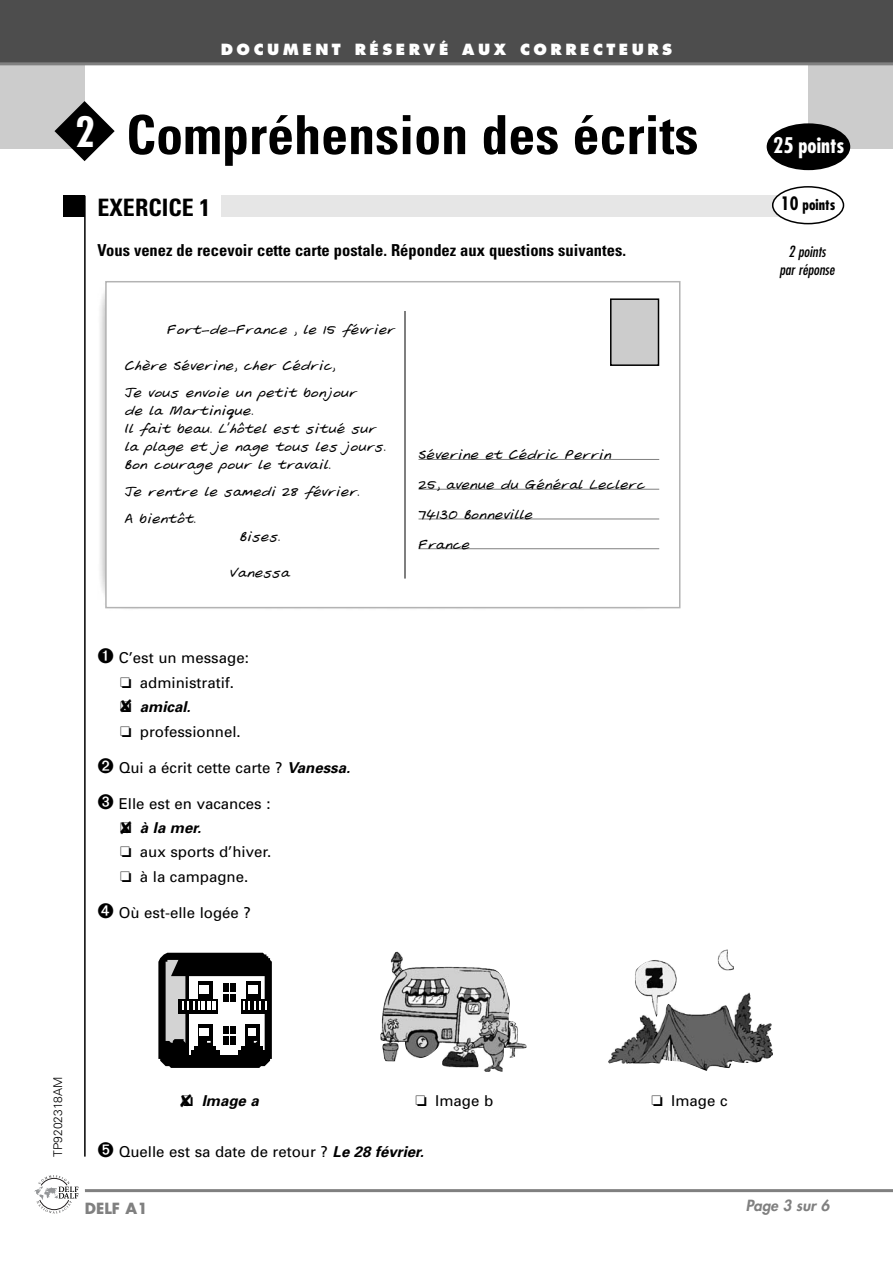
<style>
.page{position:relative;width:893px;height:1263px;background:#fff}
.page>*{position:absolute;margin:0;border:0;box-sizing:border-box;transform-origin:0 0}
.t1{font:700 condensed 54px "Univers";color:#000}
.t2{font:700 condensed 24px "Univers";color:#000}
.t3{font:700 condensed 21px "Futura";color:#fff}
.t4{font:700 condensed 16.5px "Univers";color:#000}
.t5{font:15px/24.5px "Univers";color:#000}
.t6{font:800 15px "Futura";letter-spacing:.235em;color:#fff}
.t7{font:italic condensed 15px/18px "Futura";color:#000;text-align:center}
.t8{font:italic 800 15px "Futura";color:#808080}
.t9{font:700 condensed 15px "Futura";color:#000}
.t10{font:italic 700 15px "Univers";color:#000}
.t11{font:700 15px "Futura";color:#808080}
.t12{font:14.25px/29.7px "Soozle";color:#000}
.t13{font:300 12px "Univers";color:#000}
.s1{font-family:"Futura";font-size:40.65px;color:#fff}
.s2{font-weight:700;font-style:italic}
.s3{font-size:18px}
</style>
<div class="page">
<div style="left:808px;top:64px;width:84px;height:85px;background:#ccc"></div>
<div style="left:0;top:64px;width:85px;height:85px;background:#ccc"></div>
<div style="left:221px;top:196px;width:587px;height:21px;background:#e6e6e6"></div>
<svg style="left:772px;top:186px;width:72px;height:38px"></svg>
<div style="left:64px;top:196px;width:21px;height:21px;background:#000"></div>
<hr style="left:84px;top:196px;width:2px;height:961px;background:#000">
<div style="left:0;top:0;width:892px;height:64px;background:#4d4d4d"></div>
<hr style="left:85px;top:1189px;width:807px;height:3px;background:#808080">
<hr style="left:0;top:62px;width:892px;height:3px;background:#808080">
<svg style="left:34px;top:1175px;width:45px;height:39px"></svg>
<svg style="left:54px;top:101px;width:61px;height:60px"></svg>
<div style="left:766px;top:123px;width:84px;height:47px;background:#000;border-radius:50%"></div>
<div style="left:105px;top:281px;width:575px;height:327px;border:2px solid #b3b3b3"></div>
<hr style="left:418px;top:459px;width:241px;height:1px;background:#808080">
<hr style="left:418px;top:489px;width:241px;height:1px;background:#808080">
<hr style="left:418px;top:519px;width:241px;height:1px;background:#808080">
<hr style="left:418px;top:548px;width:241px;height:1px;background:#808080">
<hr style="left:404px;top:311px;width:1px;height:268px;background:#000">
<div style="left:611px;top:300px;width:46px;height:64px;background:#ccc"></div>
<div style="left:610px;top:298px;width:49px;height:68px;border:2px solid #000"></div>
<svg style="left:158px;top:953px;width:114px;height:115px"></svg>
<img style="left:380px;top:951px;width:146px;height:121px">
<img style="left:608px;top:950px;width:165px;height:121px">
<p class="t6" style="left:221px;top:43px;width:453px">DOCUMENT RÉSERVÉ AUX CORRECTEURS</p>
<h1 class="t1" style="left:75px;top:115px;width:625px"><span class="s1">2</span> Compréhension des écrits</h1>
<h2 class="t2" style="left:98px;top:198px;width:114px">EXERCICE 1</h2>
<p class="t4" style="left:98px;top:245px;width:530px">Vous venez de recevoir cette carte postale. Répondez aux questions suivantes.</p>
<p class="t12" style="left:167px;top:318px;width:230px">Fort-de-France , le 15 février</p>
<p class="t12" style="left:125px;top:355px;width:234px;line-height:27px">Chère Séverine, cher Cédric,<br>Je vous envoie un petit bonjour</p>
<p class="t12" style="left:125px;top:404px;width:262px;line-height:18px">de la Martinique.<br>Il fait beau. L’hôtel est situé sur la plage et je nage tous les jours.<br>Bon courage pour le travail.</p>
<p class="t12" style="left:125px;top:481px;width:236px;line-height:27px">Je rentre le samedi 28 février.<br>A bientôt.</p>
<p class="t12" style="left:240px;top:525px;width:42px">Bises.</p>
<p class="t12" style="left:230px;top:561px;width:61px">Vanessa</p>
<p class="t12" style="left:418px;top:443px;width:228px">Séverine et Cédric Perrin<br>25, avenue du Général Leclerc<br>74130 Bonneville<br>France</p>
<p class="t5" style="left:120px;top:647px;width:130px;text-indent:-23px">➊ C’est un message: ❏ administratif. ❏ <span class="s2">amical.<br></span>❏ professionnel.</p>
<p class="t5" style="left:98px;top:756px;width:254px">➋ Qui a écrit cette carte ? <span class="s2">Vanessa.</span></p>
<p class="t5" style="left:120px;top:792px;width:153px;text-indent:-23px">➌ Elle est en vacances : ❏ <span class="s2">à la mer.<br></span>❏ aux sports d’hiver. ❏ à la campagne.</p>
<p class="t5" style="left:98px;top:901px;width:155px">➍ Où est-elle logée ?</p>
<h3 class="t3" style="left:773px;top:136px;width:73px">25 points</h3>
<p class="t9" style="left:780px;top:198px;width:56px"><span class="s3">10</span> points</p>
<p class="t7" style="left:779px;top:244px;width:56px">2 points par réponse</p>
<p class="t13" style="left:53px;top:1157px;width:82px;rotate:-90deg">TP9202318AM</p>
<p class="t10" style="left:182px;top:1095px;width:78px">❏ Image a</p>
<p class="t5" style="left:415px;top:1090px;width:79px">❏ Image b</p>
<p class="t5" style="left:651px;top:1090px;width:78px">❏ Image c</p>
<p class="t5" style="left:98px;top:1141px;width:328px">➎ Quelle est sa date de retour ? <span class="s2">Le 28 février.</span></p>
<p class="t11" style="left:85px;top:1201px;width:64px">DELF A1</p>
<p class="t8" style="left:745px;top:1198px;width:85px">Page 3 sur 6</p>
</div>
